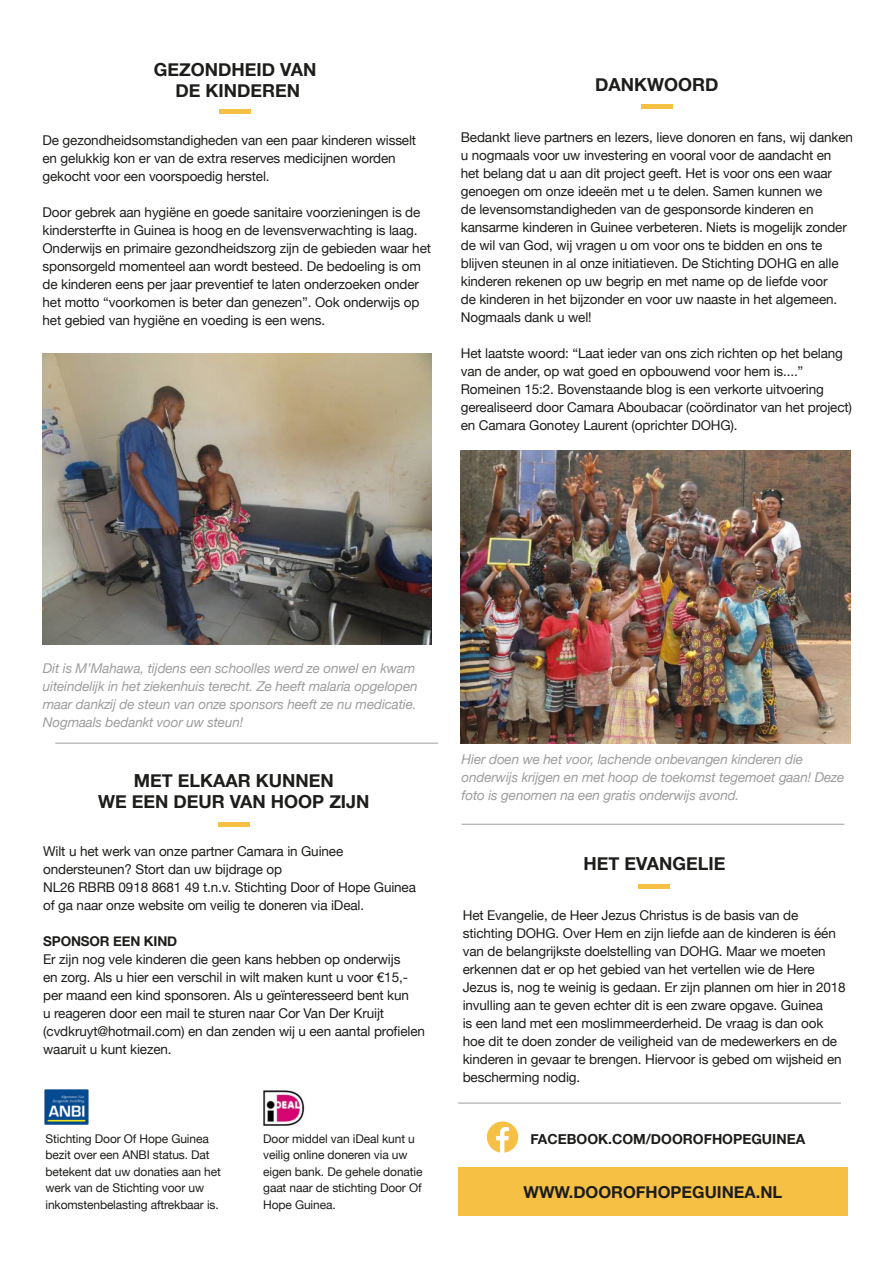
<style>
.page{position:relative;width:893px;height:1263px;background:#fff}
.page>*{position:absolute;margin:0;border:0;box-sizing:border-box;transform-origin:0 0}
.t1{font:700 18px/21.6px "Helvetica Neue";color:#1d1d1b;text-align:center}
.t2{font:700 16.5px "Helvetica Neue";color:#1d1d1b}
.t3{font:700 13.95px "Helvetica Neue";color:#1d1d1b}
.t4{font:13.5px/18px "Helvetica Neue";letter-spacing:-.01em;color:#1d1d1b}
.t5{font:italic 13.5px/18px "Helvetica Neue";letter-spacing:-.01em;color:#9d9d9d}
.t6{font:700 13.5px "Helvetica Neue";letter-spacing:-.01em;color:#1d1d1b}
.t7{font:12px/16.5px "Helvetica Neue";letter-spacing:-.01em;color:#1d1d1b}
</style>
<div class="page">
<hr style="left:220px;top:110px;width:31px;height:4px;background:#f6c044">
<hr style="left:639px;top:884px;width:31px;height:4px;background:#f6c044">
<div style="left:218px;top:822px;width:31px;height:5px;background:#f6c044"></div>
<div style="left:641px;top:104px;width:31px;height:5px;background:#f6c044"></div>
<img style="left:43px;top:353px;width:388px;height:292px">
<hr style="left:55px;top:743px;width:383px;height:1px;background:#9d9d9d">
<hr style="left:462px;top:824px;width:382px;height:1px;background:#9d9d9d">
<hr style="left:458px;top:1103px;width:383px;height:1px;background:#9d9d9d">
<img style="left:461px;top:450px;width:390px;height:293px">
<img style="left:44px;top:1089px;width:45px;height:35px">
<img style="left:263px;top:1090px;width:42px;height:35px">
<div style="left:458px;top:1167px;width:390px;height:49px;background:#f6c044"></div>
<svg style="left:487px;top:1121px;width:31px;height:31px"></svg>
<p class="t1" style="left:154px;top:59px;width:164px">GEZONDHEID VAN<br>DE KINDEREN</p>
<p class="t4" style="left:43px;top:132px;width:375px">De gezondheidsomstandigheden van een paar kinderen wisselt en gelukkig kon er van de extra reserves medicijnen worden gekocht voor een voorspoedig herstel.</p>
<p class="t4" style="left:43px;top:204px;width:390px">Door gebrek aan hygiëne en goede sanitaire voorzieningen is de kindersterfte in Guinea is hoog en de levensverwachting is laag.<br>Onderwijs en primaire gezondheidszorg zijn de gebieden waar het sponsorgeld momenteel aan wordt besteed. De bedoeling is om de kinderen eens per jaar preventief te laten onderzoeken onder het motto “voorkomen is beter dan genezen”. Ook onderwijs op het gebied van hygiëne en voeding is een wens.</p>
<p class="t1" style="left:595px;top:74px;width:125px">DANKWOORD</p>
<p class="t4" style="left:461px;top:129px;width:394px">Bedankt lieve partners en lezers, lieve donoren en fans, wij danken u nogmaals voor uw investering en vooral voor de aandacht en het belang dat u aan dit project geeft. Het is voor ons een waar genoegen om onze ideeën met u te delen. Samen kunnen we<br>de levensomstandigheden van de gesponsorde kinderen en kansarme kinderen in Guinee verbeteren. Niets is mogelijk zonder de wil van God, wij vragen u om voor ons te bidden en ons te blijven steunen in al onze initiatieven. De Stichting DOHG en alle kinderen rekenen op uw begrip en met name op de liefde voor<br>de kinderen in het bijzonder en voor uw naaste in het algemeen.<br>Nogmaals dank u wel!</p>
<p class="t4" style="left:461px;top:345px;width:393px">Het laatste woord: “Laat ieder van ons zich richten op het belang van de ander, op wat goed en opbouwend voor hem is....” Romeinen 15:2. Bovenstaande blog is een verkorte uitvoering gerealiseerd door Camara Aboubacar (coördinator van het project) en Camara Gonotey Laurent (oprichter DOHG).</p>
<p class="t5" style="left:43px;top:660px;width:376px">Dit is M’Mahawa, tijdens een schoolles werd ze onwel en kwam uiteindelijk in het ziekenhuis terecht. Ze heeft malaria opgelopen maar dankzij de steun van onze sponsors heeft ze nu medicatie.<br>Nogmaals bedankt voor uw steun!</p>
<p class="t1" style="left:134px;top:770px;width:201px">MET ELKAAR KUNNEN</p>
<p class="t1" style="left:98px;top:792px;width:273px">WE EEN DEUR VAN HOOP ZIJN</p>
<p class="t4" style="left:43px;top:843px;width:374px">Wilt u het werk van onze partner Camara in Guinee ondersteunen? Stort dan uw bijdrage op<br>NL26 RBRB 0918 8681 49 t.n.v. Stichting Door of Hope Guinea of ga naar onze website om veilig te doneren via iDeal.</p>
<p class="t6" style="left:43px;top:931px;width:136px">SPONSOR EEN KIND</p>
<p class="t4" style="left:43px;top:951px;width:383px">Er zijn nog vele kinderen die geen kans hebben op onderwijs<br>en zorg. Als u hier een verschil in wilt maken kunt u voor €15,- per maand een kind sponsoren. Als u geïnteresseerd bent kun<br>u reageren door een mail te sturen naar Cor Van Der Kruijt (cvdkruyt@hotmail.com) en dan zenden wij u een aantal profielen waaruit u kunt kiezen.</p>
<p class="t7" style="left:45px;top:1131px;width:177px">Stichting Door Of Hope Guinea bezit over een ANBI status. Dat betekent dat uw donaties aan het werk van de Stichting voor uw inkomstenbelasting aftrekbaar is.</p>
<p class="t7" style="left:263px;top:1131px;width:161px">Door middel van iDeal kunt u veilig online doneren via uw eigen bank. De gehele donatie gaat naar de stichting Door Of<br>Hope Guinea.</p>
<p class="t5" style="left:462px;top:751px;width:384px">Hier doen we het voor, lachende onbevangen kinderen die onderwijs krijgen en met hoop de toekomst tegemoet gaan! Deze foto is genomen na een gratis onderwijs avond.</p>
<p class="t1" style="left:584px;top:853px;width:143px">HET EVANGELIE</p>
<p class="t4" style="left:463px;top:907px;width:385px">Het Evangelie, de Heer Jezus Christus is de basis van de stichting DOHG. Over Hem en zijn liefde aan de kinderen is één van de belangrijkste doelstelling van DOHG. Maar we moeten erkennen dat er op het gebied van het vertellen wie de Here Jezus is, nog te weinig is gedaan. Er zijn plannen om hier in 2018 invulling aan te geven echter dit is een zware opgave. Guinea<br>is een land met een moslimmeerderheid. De vraag is dan ook hoe dit te doen zonder de veiligheid van de medewerkers en de kinderen in gevaar te brengen. Hiervoor is gebed om wijsheid en bescherming nodig.</p>
<p class="t3" style="left:530px;top:1127px;width:276px">FACEBOOK.COM/DOOROFHOPEGUINEA</p>
<p class="t2" style="left:523px;top:1179px;width:260px">WWW.DOOROFHOPEGUINEA.NL</p>
</div>
